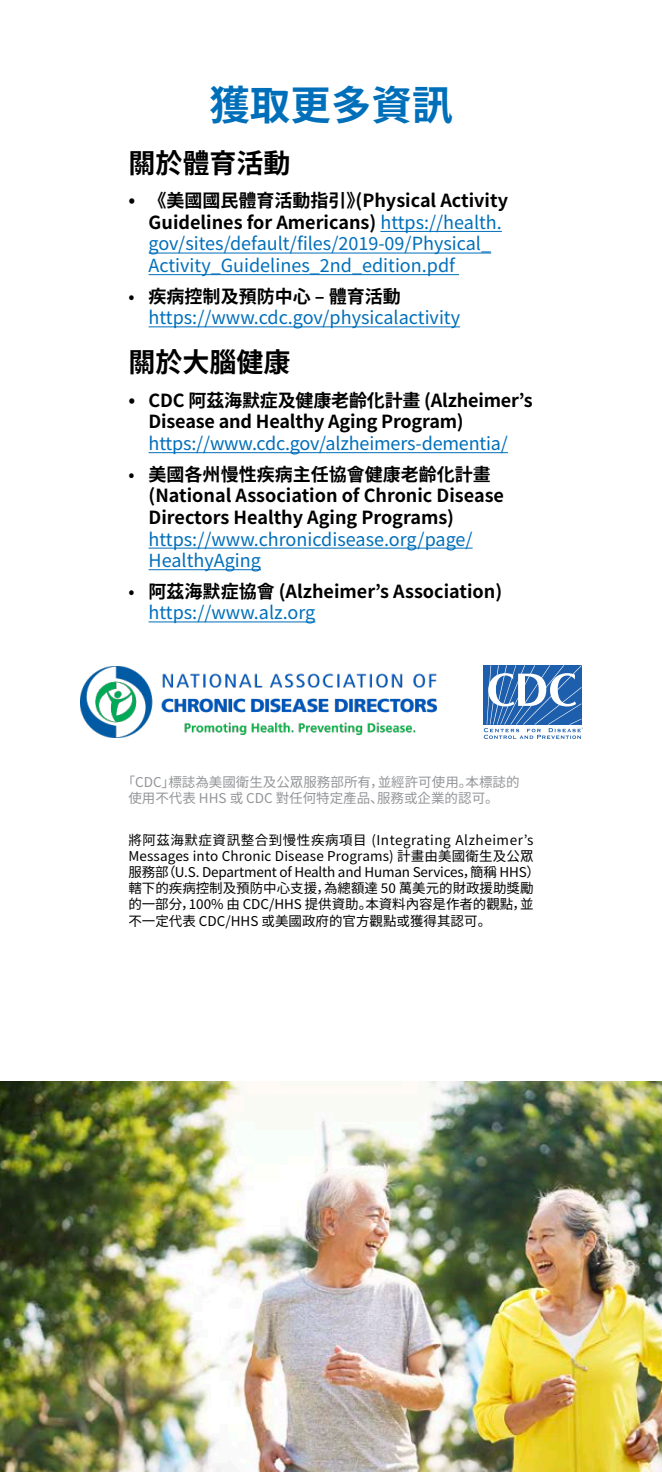
<style>
.page{position:relative;width:662px;height:1472px;background:#fff}
.page>*{position:absolute;margin:0;border:0;box-sizing:border-box;transform-origin:0 0}
.t1{font:700 40.5px "Noto Sans CJ Kjp";color:#006fba}
.t2{font:700 27px "Noto Sans CJ Kjp";color:#000001}
.t3{font:700 18px/21.6px "Noto Sans CJ Kjp";color:#000001}
.t4{font:18px/21.6px "Noto Sans CJ Kjp";color:#006fba}
.t5{font:13.5px/16.2px "Noto Sans CJ Kjp";color:#000001}
.t6{font:13.5px/16.2px "Noto Sans CJ Kjp";color:#939598}
.s1{font-size:20.25px;color:#000001}
.s2{font-weight:700;color:#000001}
.s3{color:#000001}
.s4{font-weight:400;font-size:20.25px}
.s5{font-weight:400;color:#006fba}
.s6{font-weight:400}
</style>
<div class="page">
<hr style="left:380px;top:231px;width:122px;height:1px;background:#006fba">
<hr style="left:148px;top:253px;width:343px;height:1px;background:#006fba">
<hr style="left:148px;top:274px;width:311px;height:1px;background:#006fba">
<hr style="left:148px;top:326px;width:312px;height:1px;background:#006fba">
<hr style="left:148px;top:452px;width:360px;height:1px;background:#006fba">
<hr style="left:148px;top:547px;width:324px;height:1px;background:#006fba">
<hr style="left:148px;top:569px;width:113px;height:1px;background:#006fba">
<hr style="left:148px;top:621px;width:167px;height:1px;background:#006fba">
<img style="left:0;top:1081px;width:662px;height:391px">
<img style="left:80px;top:667px;width:356px;height:70px">
<svg style="left:483px;top:665px;width:100px;height:74px"></svg>
<p class="t1" style="left:209px;top:82px;width:244px">獲取更多資訊</p>
<p class="t2" style="left:128px;top:148px;width:163px">關於體育活動</p>
<p class="t4" style="left:148px;top:190px;width:361px;text-indent:-20px"><span class="s1">•</span> <span class="s2">《美國國民體育活動指引》(Physical Activity Guidelines for Americans)</span> https://health. gov/sites/default/files/2019-09/Physical_ Activity_Guidelines_2nd_edition.pdf</p>
<p class="t4" style="left:148px;top:286px;width:313px;text-indent:-20px"><span class="s3">•</span> <span class="s2">疾病控制及預防中心 – 體育活動</span>https://www.cdc.gov/physicalactivity</p>
<p class="t2" style="left:128px;top:347px;width:163px">關於大腦健康</p>
<p class="t3" style="left:148px;top:390px;width:385px;text-indent:-20px"><span class="s4">•</span> CDC 阿茲海默症及健康老齡化計畫 (Alzheimer’s<br>Disease and Healthy Aging Program) <span class="s5">https://www.cdc.gov/alzheimers-dementia/</span></p>
<p class="t3" style="left:148px;top:464px;width:357px;text-indent:-20px"><span class="s6">•</span> 美國各州慢性疾病主任協會健康老齡化計畫(National Association of Chronic Disease<br>Directors Healthy Aging Programs) <span class="s5">https://www.chronicdisease.org/page/<br>HealthyAging</span></p>
<p class="t3" style="left:148px;top:581px;width:355px;text-indent:-20px"><span class="s6">•</span> 阿茲海默症協會 (Alzheimer’s Association) <span class="s5">https://www.alz.org</span></p>
<p class="t6" style="left:128px;top:774px;width:393px;text-indent:-6px">「CDC」標誌為美國衛生及公眾服務部所有，並經許可使用。本標誌的使用不代表 HHS 或 CDC 對任何特定產品、服務或企業的認可。</p>
<p class="t5" style="left:128px;top:832px;width:413px">將阿茲海默症資訊整合到慢性疾病項目 (Integrating Alzheimer’s Messages into Chronic Disease Programs) 計畫由美國衛生及公眾服務部（U.S. Department of Health and Human Services，簡稱 HHS）轄下的疾病控制及預防中心支援，為總額達 50 萬美元的財政援助獎勵的一部分，100% 由 CDC/HHS 提供資助。本資料內容是作者的觀點，並不一定代表 CDC/HHS 或美國政府的官方觀點或獲得其認可。</p>
</div>
